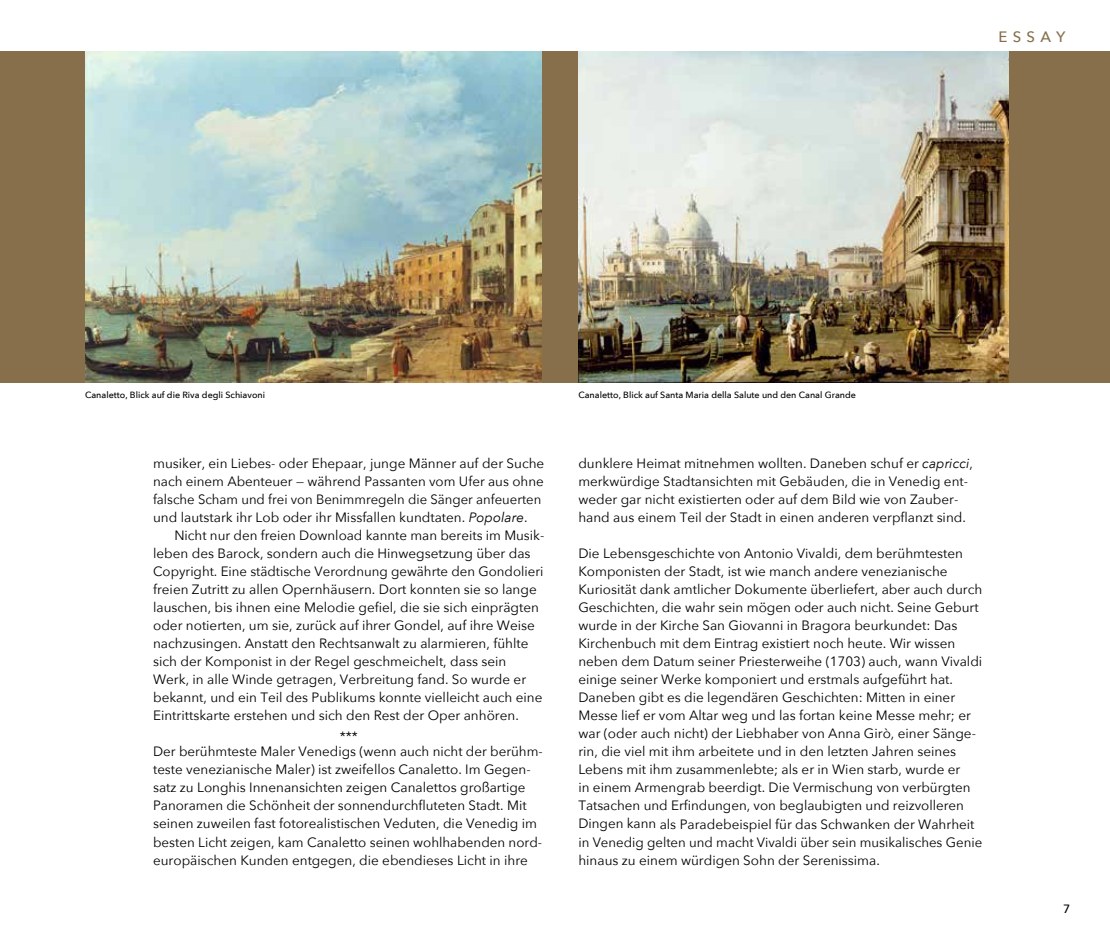
<style>
.page{position:relative;width:1110px;height:936px;background:#fff}
.page>*{position:absolute;margin:0;border:0;box-sizing:border-box;transform-origin:0 0}
.t1{font:500 15px "Avenir Next";letter-spacing:.35em;color:#866f4a}
.t2{font:13.5px/18px "Avenir Next";color:#000}
.t3{font:500 12px "Avenir Next";color:#000}
.t4{font:500 9px "Avenir Next";color:#000}
.s1{font-style:italic}
</style>
<div class="page">
<div style="left:0;top:51px;width:1110px;height:332px;background:#866f4a"></div>
<img style="left:578px;top:51px;width:431px;height:332px">
<img style="left:85px;top:51px;width:456px;height:332px">
<p class="t1" style="left:998px;top:23px;width:69px">ESSAY</p>
<p class="t4" style="left:85px;top:387px;width:181px">Canaletto, Blick auf die Riva degli Schiavoni</p>
<p class="t2" style="left:153px;top:454px;width:393px">musiker, ein Liebes- oder Ehepaar, junge Männer auf der Suche nach einem Abenteuer — während Passanten vom Ufer aus ohne falsche Scham und frei von Benimmregeln die Sänger anfeuerten und lautstark ihr Lob oder ihr Missfallen kundtaten. <span class="s1">Popolare</span>.</p>
<p class="t2" style="left:153px;top:526px;width:393px;text-indent:21px">Nicht nur den freien Download kannte man bereits im Musik&shy;leben des Barock, sondern auch die Hinwegsetzung über das Copyright. Eine städtische Verordnung gewährte den Gondolieri freien Zutritt zu allen Opernhäusern. Dort konnten sie so lange lauschen, bis ihnen eine Melodie gefiel, die sie sich einprägten oder notierten, um sie, zurück auf ihrer Gondel, auf ihre Weise nachzusingen. Anstatt den Rechtsanwalt zu alarmieren, fühlte sich der Komponist in der Regel geschmeichelt, dass sein Werk, in alle Winde getragen, Verbreitung fand. So wurde er bekannt, und ein Teil des Publikums konnte vielleicht auch eine Eintrittskarte erstehen und sich den Rest der Oper anhören.</p>
<p class="t2" style="left:153px;top:728px;width:391px;line-height:15px;text-align:center">***<br>Der berühmteste Maler Venedigs (wenn auch nicht der berühm-</p>
<p class="t2" style="left:153px;top:760px;width:390px">teste venezianische Maler) ist zweifellos Canaletto. Im Gegen&shy;satz zu Longhis Innenansichten zeigen Canalettos großartige Panoramen die Schönheit der sonnendurchfluteten Stadt. Mit seinen zuweilen fast fotorealistischen Veduten, die Venedig im besten Licht zeigen, kam Canaletto seinen wohlhabenden nord&shy;europäischen Kunden entgegen, die ebendieses Licht in ihre</p>
<p class="t4" style="left:578px;top:387px;width:279px">Canaletto, Blick auf Santa Maria della Salute und den Canal Grande</p>
<p class="t2" style="left:578px;top:454px;width:396px">dunklere Heimat mitnehmen wollten. Daneben schuf er <span class="s1">capricci</span>, merkwürdige Stadtansichten mit Gebäuden, die in Venedig ent&shy;weder gar nicht existierten oder auf dem Bild wie von Zauber&shy;hand aus einem Teil der Stadt in einen anderen verpflanzt sind.</p>
<p class="t2" style="left:578px;top:544px;width:405px">Die Lebensgeschichte von Antonio Vivaldi, dem berühmtesten Komponisten der Stadt, ist wie manch andere venezianische Kuriosität dank amtlicher Dokumente überliefert, aber auch durch Geschichten, die wahr sein mögen oder auch nicht. Seine Geburt wurde in der Kirche San Giovanni in Bragora beurkundet: Das Kirchenbuch mit dem Eintrag existiert noch heute. Wir wissen neben dem Datum seiner Priesterweihe (1703) auch, wann Vivaldi einige seiner Werke komponiert und erstmals aufgeführt hat.<br>Daneben gibt es die legendären Geschichten: Mitten in einer Messe lief er vom Altar weg und las fortan keine Messe mehr; er war (oder auch nicht) der Liebhaber von Anna Girò, einer Sänge&shy;rin, die viel mit ihm arbeitete und in den letzten Jahren seines Lebens mit ihm zusammenlebte; als er in Wien starb, wurde er<br>in einem Armengrab beerdigt. Die Vermischung von verbürgten Tatsachen und Erfindungen, von beglaubigten und reizvolleren Dingen kann als Paradebeispiel für das Schwanken der Wahrheit in Venedig gelten und macht Vivaldi über sein musikalisches Genie hinaus zu einem würdigen Sohn der Serenissima.</p>
<p class="t3" style="left:1063px;top:898px;width:9px">7</p>
</div>
